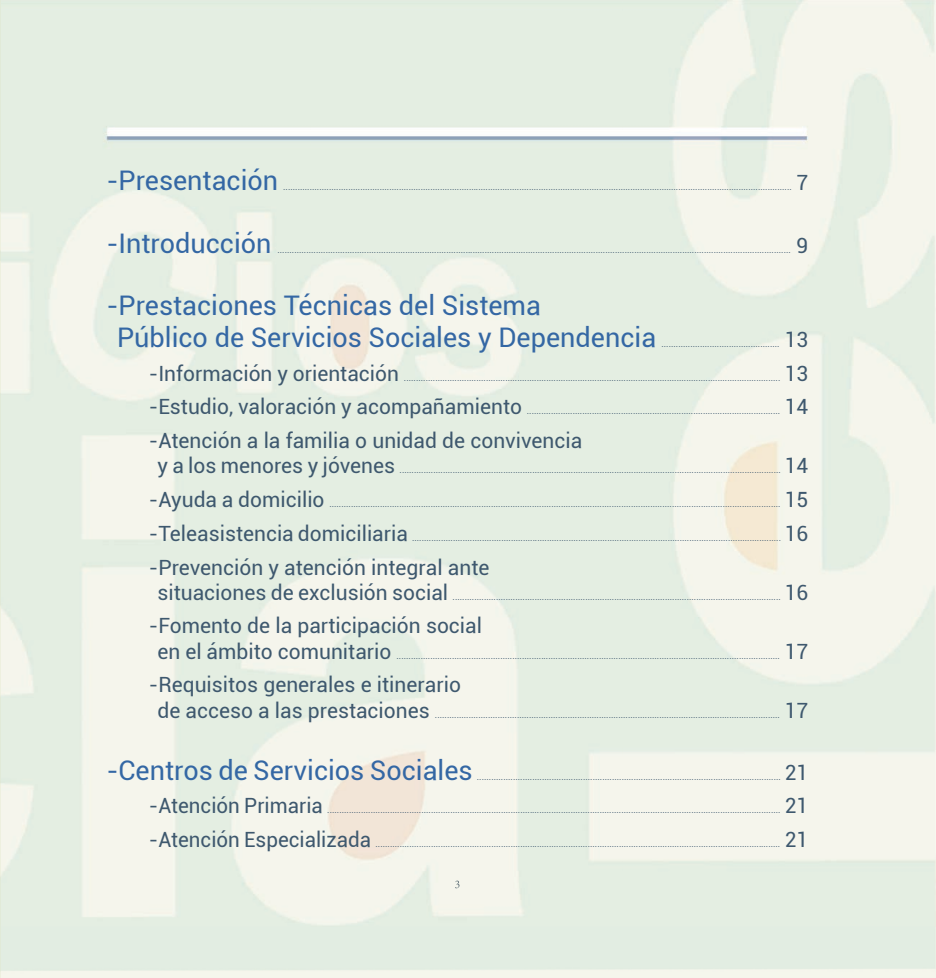
<style>
.page{position:relative;width:936px;height:978px;background:#fff}
.page>*{position:absolute;margin:0;border:0;box-sizing:border-box;transform-origin:0 0}
.t1{font:27px/32.4px "Roboto";color:#3467a4}
.t2{font:21px/25.2px "Roboto";color:#3e586e}
.t3{font:9px "Roboto";color:#3e586e}
</style>
<div class="page">
<svg style="left:455px;top:881px;width:4px;height:7px"></svg>
<h1 class="t1" style="left:106px;top:164px;width:173px">-Presentación</h1>
<h2 class="t2" style="left:796px;top:169px;width:13px">7</h2>
<p class="t3" style="left:283px;top:181px;width:510px">...................................................................................................................................................................................................................</p>
<h1 class="t1" style="left:106px;top:226px;width:167px">-Introducción</h1>
<h2 class="t2" style="left:796px;top:232px;width:13px">9</h2>
<p class="t3" style="left:277px;top:243px;width:515px">.....................................................................................................................................................................................................................</p>
<h1 class="t1" style="left:117px;top:288px;width:540px;text-indent:-11px">-Prestaciones Técnicas del Sistema<br>Público de Servicios Sociales y Dependencia</h1>
<h2 class="t2" style="left:784px;top:326px;width:25px">13</h2>
<p class="t3" style="left:661px;top:338px;width:120px">.................................................</p>
<h2 class="t2" style="left:149px;top:360px;width:252px">-Información y orientación</h2>
<h2 class="t2" style="left:784px;top:360px;width:25px">13</h2>
<p class="t3" style="left:404px;top:371px;width:378px">............................................................................................................................................................</p>
<h2 class="t2" style="left:149px;top:394px;width:374px">-Estudio, valoración y acompañamiento</h2>
<h2 class="t2" style="left:784px;top:394px;width:25px">14</h2>
<p class="t3" style="left:527px;top:405px;width:255px">.........................................................................................................</p>
<h2 class="t2" style="left:157px;top:427px;width:426px;text-indent:-9px">-Atención a la familia o unidad de convivencia y a los menores y jóvenes</h2>
<h2 class="t2" style="left:784px;top:453px;width:25px">14</h2>
<p class="t3" style="left:399px;top:464px;width:383px">..............................................................................................................................................................</p>
<h2 class="t2" style="left:149px;top:486px;width:177px">-Ayuda a domicilio</h2>
<h2 class="t2" style="left:784px;top:486px;width:25px">15</h2>
<p class="t3" style="left:329px;top:498px;width:453px">...........................................................................................................................................................................................</p>
<h2 class="t2" style="left:149px;top:520px;width:261px">-Teleasistencia domiciliaria</h2>
<h2 class="t2" style="left:784px;top:520px;width:25px">16</h2>
<p class="t3" style="left:412px;top:531px;width:370px">.........................................................................................................................................................</p>
<h2 class="t2" style="left:157px;top:554px;width:333px;text-indent:-9px">-Prevención y atención integral ante situaciones de exclusión social</h2>
<p class="t3" style="left:452px;top:590px;width:330px">........................................................................................................................................</p>
<h2 class="t2" style="left:784px;top:579px;width:25px">16</h2>
<h2 class="t2" style="left:157px;top:613px;width:326px;text-indent:-9px">-Fomento de la participación social en el ámbito comunitario</h2>
<p class="t3" style="left:396px;top:649px;width:385px">...............................................................................................................................................................</p>
<h2 class="t2" style="left:784px;top:638px;width:25px">17</h2>
<h2 class="t2" style="left:157px;top:671px;width:305px;text-indent:-9px">-Requisitos generales e itinerario de acceso a las prestaciones</h2>
<h2 class="t2" style="left:784px;top:697px;width:25px">17</h2>
<p class="t3" style="left:435px;top:708px;width:346px">...............................................................................................................................................</p>
<h1 class="t1" style="left:106px;top:753px;width:368px">-Centros de Servicios Sociales</h1>
<h2 class="t2" style="left:784px;top:759px;width:25px">21</h2>
<p class="t3" style="left:477px;top:770px;width:305px">..............................................................................................................................</p>
<h2 class="t2" style="left:149px;top:793px;width:175px">-Atención Primaria</h2>
<h2 class="t2" style="left:784px;top:793px;width:25px">21</h2>
<p class="t3" style="left:327px;top:804px;width:455px">............................................................................................................................................................................................</p>
<h2 class="t2" style="left:149px;top:826px;width:224px">-Atención Especializada</h2>
<h2 class="t2" style="left:784px;top:826px;width:25px">21</h2>
<p class="t3" style="left:375px;top:838px;width:406px">........................................................................................................................................................................</p>
</div>
